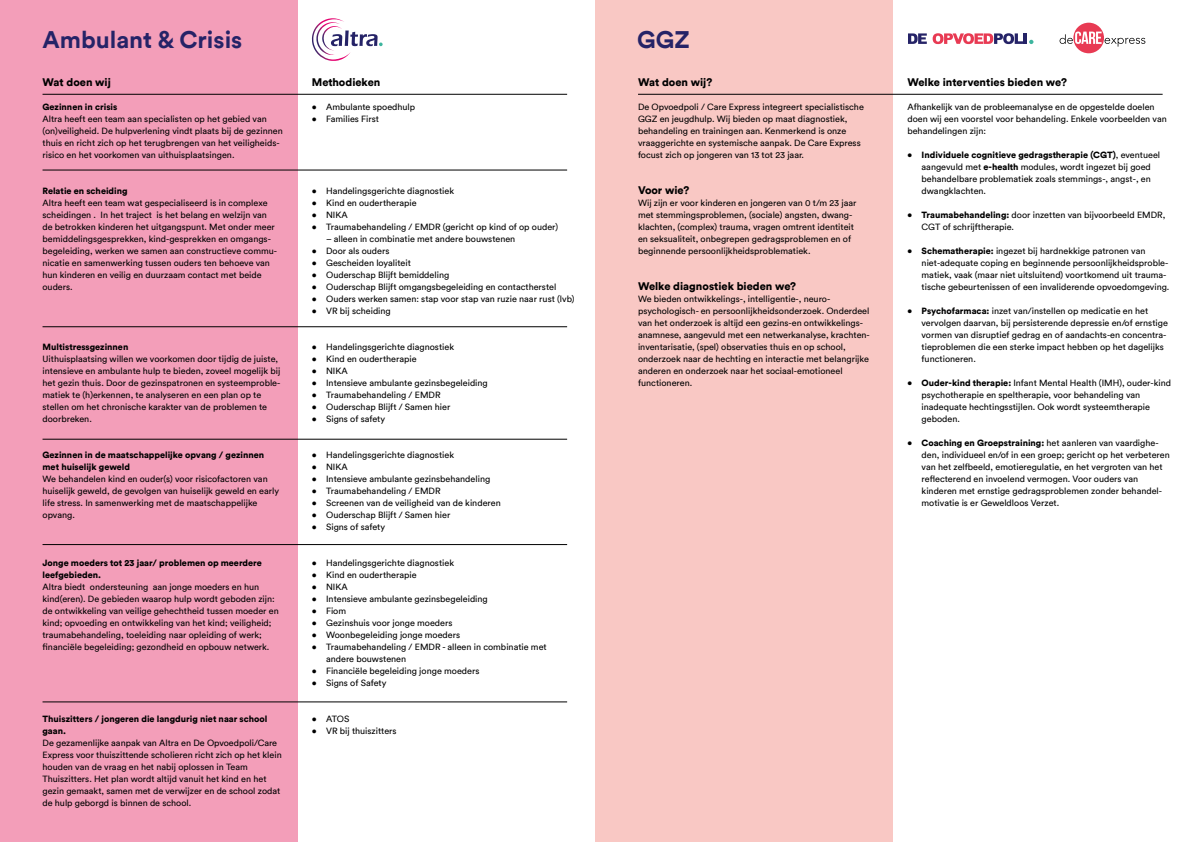
<style>
.page{position:relative;width:1191px;height:842px;background:#fff}
.page>*{position:absolute;margin:0;border:0;box-sizing:border-box;transform-origin:0 0}
.t1{font:700 24px "Circular";color:#252367}
.t2{font:900 11px "Circular";color:#000}
.t3{font:9px/12px "Circular";color:#000}
.t4{font:900 9px/12px "Circular";color:#000}
.s1{font-weight:900}
</style>
<div class="page">
<div style="left:0;top:0;width:298px;height:842px;background:#f39eb9"></div>
<div style="left:595px;top:0;width:298px;height:842px;background:#f9c8c4"></div>
<hr style="left:43px;top:94px;width:524px;height:1px;background:#000">
<hr style="left:638px;top:94px;width:524px;height:1px;background:#000">
<hr style="left:43px;top:170px;width:524px;height:1px;background:#000">
<hr style="left:43px;top:326px;width:524px;height:1px;background:#000">
<hr style="left:43px;top:439px;width:524px;height:1px;background:#000">
<hr style="left:43px;top:544px;width:524px;height:1px;background:#000">
<hr style="left:43px;top:702px;width:524px;height:1px;background:#000">
<svg style="left:908px;top:33px;width:18px;height:11px"></svg>
<svg style="left:932px;top:33px;width:101px;height:11px"></svg>
<svg style="left:1059px;top:23px;width:86px;height:30px"></svg>
<svg style="left:312px;top:18px;width:71px;height:43px"></svg>
<h1 class="t1" style="left:43px;top:23px;width:201px">Ambulant &amp; Crisis</h1>
<h1 class="t1" style="left:637px;top:23px;width:54px">GGZ</h1>
<p class="t2" style="left:43px;top:75px;width:70px">Wat doen wij</p>
<p class="t2" style="left:312px;top:75px;width:70px">Methodieken</p>
<p class="t2" style="left:638px;top:75px;width:76px">Wat doen wij?</p>
<p class="t3" style="left:638px;top:101px;width:227px">De Opvoedpoli / Care Express integreert specialistische GGZ en jeugdhulp. Wij bieden op maat diagnostiek, behandeling en trainingen aan. Kenmerkend is onze vraaggerichte en systemische aanpak. De Care Express focust zich op jongeren van 13 tot 23 jaar.</p>
<p class="t2" style="left:638px;top:183px;width:53px">Voor wie?</p>
<p class="t3" style="left:638px;top:197px;width:220px">Wij zijn er voor kinderen en jongeren van 0 t/m 23 jaar met stemmingsproblemen, (sociale) angsten, dwang&shy;klachten, (complex) trauma, vragen omtrent identiteit en seksualiteit, onbegrepen gedragsproblemen en of beginnende persoonlijkheidsproblematiek.</p>
<p class="t2" style="left:638px;top:279px;width:160px">Welke diagnostiek bieden we?</p>
<p class="t3" style="left:638px;top:293px;width:233px">We bieden ontwikkelings-, intelligentie-, neuro&shy;psychologisch- en persoonlijkheidsonderzoek. Onderdeel van het onderzoek is altijd een gezins-en ontwikkelings&shy;anamnese, aangevuld met een netwerkanalyse, krachten&shy;inventarisatie, (spel) observaties thuis en op school, onderzoek naar de hechting en interactie met belangrijke anderen en onderzoek naar het sociaal-emotioneel functioneren.</p>
<p class="t4" style="left:43px;top:101px;width:76px">Gezinnen in crisis</p>
<p class="t3" style="left:43px;top:113px;width:242px">Altra heeft een team aan specialisten op het gebied van (on)veiligheid. De hulpverlening vindt plaats bij de gezinnen thuis en richt zich op het terugbrengen van het veiligheids&shy;risico en het voorkomen van uithuisplaatsingen.</p>
<p class="t4" style="left:43px;top:185px;width:87px">Relatie en scheiding</p>
<p class="t3" style="left:43px;top:197px;width:236px">Altra heeft een team wat gespecialiseerd is in complexe scheidingen . In het traject is het belang en welzijn van de betrokken kinderen het uitgangspunt. Met onder meer bemiddelingsgesprekken, kind-gesprekken en omgangs&shy;begeleiding, werken we samen aan constructieve commu&shy;nicatie en samenwerking tussen ouders ten behoeve van hun kinderen en veilig en duurzaam contact met beide ouders.</p>
<p class="t3" style="left:312px;top:101px;width:105px">• Ambulante spoedhulp</p>
<p class="t3" style="left:312px;top:113px;width:69px">• Families First</p>
<p class="t3" style="left:312px;top:185px;width:144px">• Handelingsgerichte diagnostiek</p>
<p class="t3" style="left:312px;top:197px;width:106px">• Kind en oudertherapie</p>
<p class="t3" style="left:312px;top:209px;width:37px">• NIKA</p>
<p class="t3" style="left:312px;top:221px;width:248px">• Traumabehandeling / EMDR (gericht op kind of op ouder)</p>
<p class="t3" style="left:326px;top:233px;width:191px">– alleen in combinatie met andere bouwstenen</p>
<p class="t3" style="left:312px;top:245px;width:79px">• Door als ouders</p>
<p class="t3" style="left:312px;top:257px;width:101px">• Gescheiden loyaliteit</p>
<p class="t3" style="left:312px;top:269px;width:139px">• Ouderschap Blijft bemiddeling</p>
<p class="t3" style="left:312px;top:281px;width:246px">• Ouderschap Blijft omgangsbegeleiding en contactherstel</p>
<p class="t3" style="left:312px;top:293px;width:264px">• Ouders werken samen: stap voor stap van ruzie naar rust (lvb)</p>
<p class="t3" style="left:312px;top:305px;width:80px">• VR bij scheiding</p>
<p class="t3" style="left:312px;top:341px;width:144px">• Handelingsgerichte diagnostiek</p>
<p class="t3" style="left:312px;top:353px;width:106px">• Kind en oudertherapie</p>
<p class="t3" style="left:312px;top:365px;width:37px">• NIKA</p>
<p class="t3" style="left:312px;top:377px;width:177px">• Intensieve ambulante gezinsbegeleiding</p>
<p class="t3" style="left:312px;top:389px;width:130px">• Traumabehandeling / EMDR</p>
<p class="t3" style="left:312px;top:401px;width:140px">• Ouderschap Blijft / Samen hier</p>
<p class="t3" style="left:312px;top:413px;width:75px">• Signs of safety</p>
<p class="t3" style="left:312px;top:449px;width:144px">• Handelingsgerichte diagnostiek</p>
<p class="t3" style="left:312px;top:461px;width:37px">• NIKA</p>
<p class="t3" style="left:312px;top:473px;width:180px">• Intensieve ambulante gezinsbehandeling</p>
<p class="t3" style="left:312px;top:485px;width:130px">• Traumabehandeling / EMDR</p>
<p class="t3" style="left:312px;top:497px;width:190px">• Screenen van de veiligheid van de kinderen</p>
<p class="t3" style="left:312px;top:509px;width:140px">• Ouderschap Blijft / Samen hier</p>
<p class="t3" style="left:312px;top:521px;width:75px">• Signs of safety</p>
<p class="t3" style="left:312px;top:557px;width:144px">• Handelingsgerichte diagnostiek</p>
<p class="t3" style="left:312px;top:569px;width:106px">• Kind en oudertherapie</p>
<p class="t3" style="left:312px;top:581px;width:37px">• NIKA</p>
<p class="t3" style="left:312px;top:593px;width:177px">• Intensieve ambulante gezinsbegeleiding</p>
<p class="t3" style="left:312px;top:605px;width:36px">• Fiom</p>
<p class="t3" style="left:312px;top:617px;width:142px">• Gezinshuis voor jonge moeders</p>
<p class="t3" style="left:312px;top:629px;width:150px">• Woonbegeleiding jonge moeders</p>
<p class="t3" style="left:326px;top:641px;width:222px;text-indent:-14px">• Traumabehandeling / EMDR - alleen in combinatie met andere bouwstenen</p>
<p class="t3" style="left:312px;top:665px;width:169px">• Financiële begeleiding jonge moeders</p>
<p class="t3" style="left:312px;top:677px;width:76px">• Signs of Safety</p>
<p class="t3" style="left:312px;top:713px;width:39px">• ATOS</p>
<p class="t3" style="left:312px;top:725px;width:86px">• VR bij thuiszitters</p>
<p class="t4" style="left:43px;top:341px;width:87px">Multistressgezinnen</p>
<p class="t3" style="left:43px;top:353px;width:239px">Uithuisplaatsing willen we voorkomen door tijdig de juiste, intensieve en ambulante hulp te bieden, zoveel mogelijk bij het gezin thuis. Door de gezinspatronen en systeemproble&shy;matiek te (h)erkennen, te analyseren en een plan op te stellen om het chronische karakter van de problemen te doorbreken.</p>
<p class="t4" style="left:43px;top:449px;width:223px">Gezinnen in de maatschappelijke opvang / gezinnen met huiselijk geweld</p>
<p class="t3" style="left:43px;top:473px;width:238px">We behandelen kind en ouder(s) voor risicofactoren van huiselijk geweld, de gevolgen van huiselijk geweld en early life stress. In samenwerking met de maatschappelijke opvang.</p>
<p class="t4" style="left:43px;top:557px;width:221px">Jonge moeders tot 23 jaar/ problemen op meerdere leefgebieden.</p>
<p class="t3" style="left:43px;top:581px;width:238px">Altra biedt ondersteuning aan jonge moeders en hun kind(eren). De gebieden waarop hulp wordt geboden zijn: de ontwikkeling van veilige gehechtheid tussen moeder en kind; opvoeding en ontwikkeling van het kind; veiligheid; traumabehandeling, toeleiding naar opleiding of werk; financiële begeleiding; gezondheid en opbouw netwerk.</p>
<p class="t4" style="left:43px;top:713px;width:226px">Thuiszitters / jongeren die langdurig niet naar school gaan.</p>
<p class="t3" style="left:43px;top:737px;width:241px">De gezamenlijke aanpak van Altra en De Opvoedpoli/Care Express voor thuiszittende scholieren richt zich op het klein houden van de vraag en het nabij oplossen in Team Thuiszitters. Het plan wordt altijd vanuit het kind en het gezin gemaakt, samen met de verwijzer en de school zodat de hulp geborgd is binnen de school.</p>
<p class="t2" style="left:907px;top:75px;width:161px">Welke interventies bieden we?</p>
<p class="t3" style="left:907px;top:101px;width:261px">Afhankelijk van de probleemanalyse en de opgestelde doelen doen wij een voorstel voor behandeling. Enkele voorbeelden van behandelingen zijn:</p>
<p class="t3" style="left:921px;top:149px;width:240px;text-indent:-14px"><span class="s1">• Individuele cognitieve gedragstherapie (CGT)</span>, eventueel aangevuld met <span class="s1">e-health</span> modules, wordt ingezet bij goed behandelbare problematiek zoals stemmings-, angst-, en dwangklachten.</p>
<p class="t3" style="left:921px;top:209px;width:245px;text-indent:-14px"><span class="s1">• Traumabehandeling:</span> door inzetten van bijvoorbeeld EMDR,<br>CGT of schrijftherapie.</p>
<p class="t3" style="left:921px;top:245px;width:249px;text-indent:-14px"><span class="s1">• Schematherapie:</span> ingezet bij hardnekkige patronen van niet-adequate coping en beginnende persoonlijkheidsproble&shy;matiek, vaak (maar niet uitsluitend) voortkomend uit trauma&shy;tische gebeurtenissen of een invaliderende opvoedomgeving.</p>
<p class="t3" style="left:921px;top:305px;width:248px;text-indent:-14px"><span class="s1">• Psychofarmaca:</span> inzet van/instellen op medicatie en het vervolgen daarvan, bij persisterende depressie en/of ernstige vormen van disruptief gedrag en of aandachts-en concentra&shy;tieproblemen die een sterke impact hebben op het dagelijks functioneren.</p>
<p class="t3" style="left:921px;top:377px;width:251px;text-indent:-14px"><span class="s1">• Ouder-kind therapie:</span> Infant Mental Health (IMH), ouder-kind psychotherapie en speltherapie, voor behandeling van inadequate hechtingsstijlen. Ook wordt systeemtherapie geboden.</p>
<p class="t3" style="left:921px;top:437px;width:250px;text-indent:-14px"><span class="s1">• Coaching en Groepstraining:</span> het aanleren van vaardighe&shy;den, individueel en/of in een groep; gericht op het verbeteren van het zelfbeeld, emotieregulatie, en het vergroten van het reflecterend en invoelend vermogen. Voor ouders van kinderen met ernstige gedragsproblemen zonder behandel&shy;motivatie is er Geweldloos Verzet.</p>
</div>
